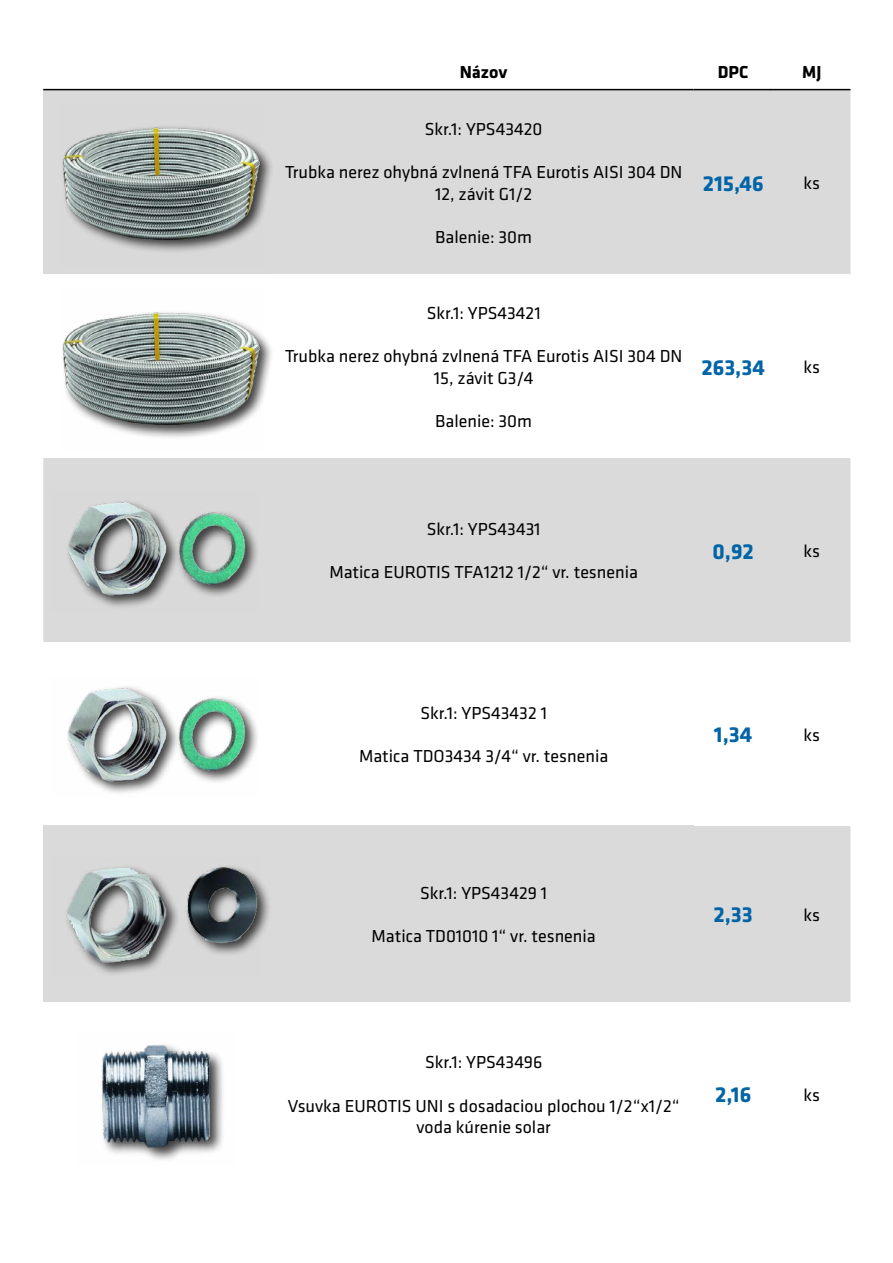
<style>
.page{position:relative;width:893px;height:1263px;background:#fff}
.page>*{position:absolute;margin:0;border:0;box-sizing:border-box;transform-origin:0 0}
.t1{font:700 22.5px "GC Klavika";color:#0064a7}
.t2{font:18px/21.6px "GC Klavika";color:#000;text-align:center}
.t3{font:700 18px "GC Klavika";color:#000}
</style>
<div class="page">
<div style="left:43px;top:90px;width:231px;height:184px;background:#dadada"></div>
<div style="left:274px;top:90px;width:576px;height:184px;background:#dadada"></div>
<div style="left:43px;top:458px;width:807px;height:184px;background:#dadada"></div>
<svg style="left:43px;top:825px;width:651px;height:1px"></svg>
<div style="left:43px;top:826px;width:231px;height:176px;background:#dadada"></div>
<div style="left:274px;top:826px;width:419px;height:176px;background:#dadada"></div>
<div style="left:693px;top:826px;width:157px;height:176px;background:#dadada"></div>
<hr style="left:43px;top:89px;width:231px;height:1px;background:#000">
<hr style="left:274px;top:89px;width:419px;height:1px;background:#000">
<hr style="left:693px;top:89px;width:80px;height:1px;background:#000">
<hr style="left:773px;top:89px;width:77px;height:1px;background:#000">
<div style="left:60px;top:124px;width:215px;height:130px;background:#000;opacity:.75"></div>
<img style="left:61px;top:124px;width:202px;height:130px">
<div style="left:60px;top:309px;width:215px;height:131px;background:#000;opacity:.75"></div>
<img style="left:61px;top:309px;width:202px;height:131px">
<img style="left:51px;top:490px;width:206px;height:122px">
<img style="left:67px;top:687px;width:190px;height:106px">
<div style="left:64px;top:864px;width:209px;height:113px;background:#000;opacity:.75"></div>
<img style="left:64px;top:864px;width:196px;height:111px">
<img style="left:101px;top:1044px;width:122px;height:116px">
<p class="t3" style="left:460px;top:59px;width:49px">Názov</p>
<p class="t3" style="left:718px;top:59px;width:32px">DPC</p>
<p class="t3" style="left:802px;top:59px;width:21px">MJ</p>
<p class="t2" style="left:425px;top:118px;width:119px">Skr.1: YPS43420</p>
<p class="t2" style="left:285px;top:161px;width:399px">Trubka nerez ohybná zvlnená TFA Eurotis AISI 304 DN<br>12, závit G1/2</p>
<p class="t2" style="left:435px;top:226px;width:98px">Balenie: 30m</p>
<p class="t1" style="left:703px;top:167px;width:62px">215,46</p>
<p class="t2" style="left:803px;top:172px;width:18px">ks</p>
<p class="t2" style="left:427px;top:301px;width:115px">Skr.1: YPS43421</p>
<p class="t2" style="left:285px;top:345px;width:399px">Trubka nerez ohybná zvlnená TFA Eurotis AISI 304 DN<br>15, závit G3/4</p>
<p class="t2" style="left:435px;top:409px;width:98px">Balenie: 30m</p>
<p class="t1" style="left:701px;top:351px;width:65px">263,34</p>
<p class="t2" style="left:803px;top:355px;width:18px">ks</p>
<p class="t2" style="left:427px;top:518px;width:115px">Skr.1: YPS43431</p>
<p class="t2" style="left:329px;top:561px;width:310px">Matica EUROTIS TFA1212 1/2“ vr. tesnenia</p>
<p class="t1" style="left:712px;top:535px;width:43px">0,92</p>
<p class="t2" style="left:803px;top:539px;width:18px">ks</p>
<p class="t2" style="left:420px;top:702px;width:128px">Skr.1: YPS43432 1</p>
<p class="t2" style="left:359px;top:745px;width:251px">Matica TDO3434 3/4“ vr. tesnenia</p>
<p class="t1" style="left:714px;top:719px;width:40px">1,34</p>
<p class="t2" style="left:803px;top:723px;width:18px">ks</p>
<p class="t2" style="left:420px;top:882px;width:129px">Skr.1: YPS43429 1</p>
<p class="t2" style="left:372px;top:925px;width:226px">Matica TD01010 1“ vr. tesnenia</p>
<p class="t1" style="left:713px;top:899px;width:41px">2,33</p>
<p class="t2" style="left:803px;top:903px;width:18px">ks</p>
<p class="t2" style="left:425px;top:1051px;width:119px">Skr.1: YPS43496</p>
<p class="t2" style="left:288px;top:1094px;width:393px">Vsuvka EUROTIS UNI s dosadaciou plochou 1/2“x1/2“ voda kúrenie solar</p>
<p class="t1" style="left:715px;top:1079px;width:38px">2,16</p>
<p class="t2" style="left:803px;top:1083px;width:18px">ks</p>
</div>
